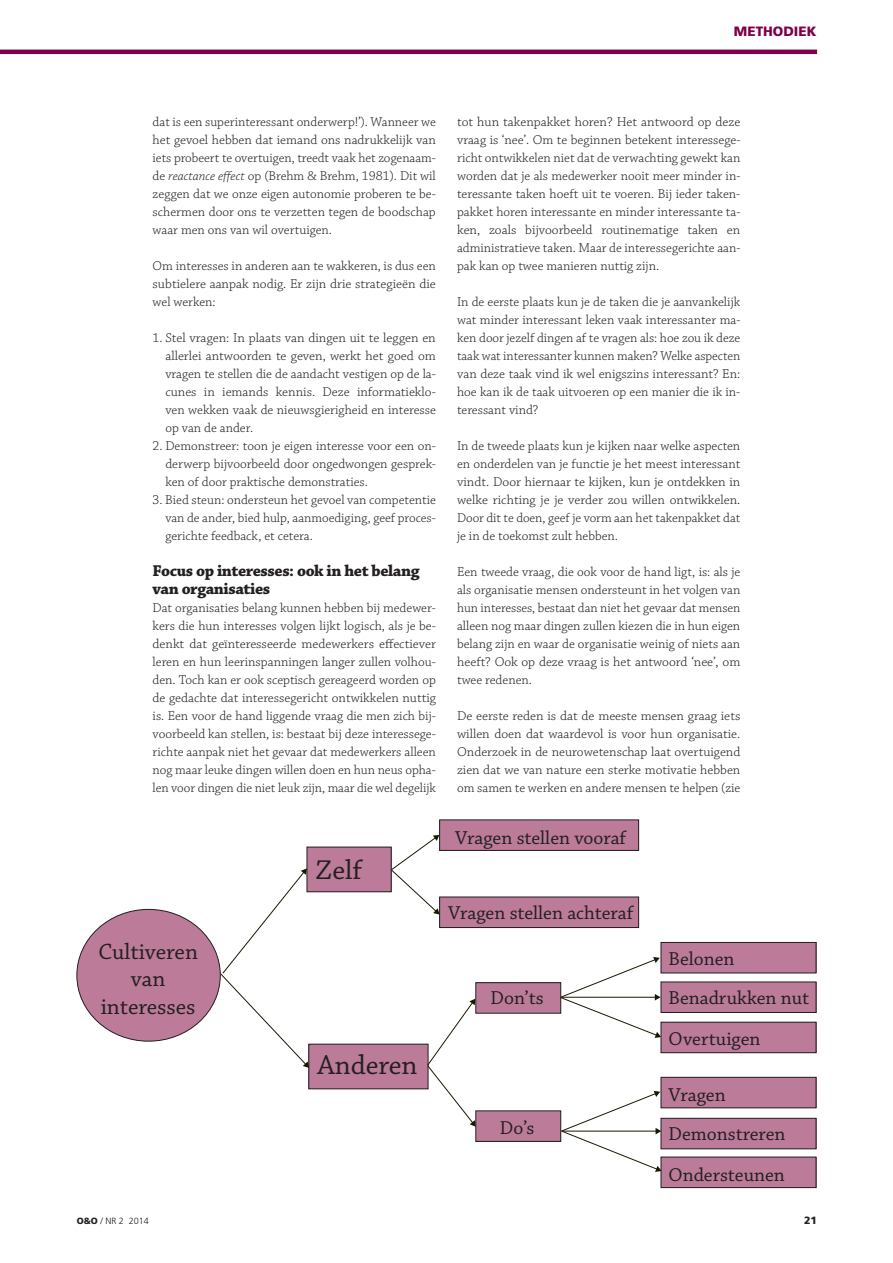
<style>
.page{position:relative;width:893px;height:1263px;background:#fff}
.page>*{position:absolute;margin:0;border:0;box-sizing:border-box;transform-origin:0 0}
.t1{font:28.65px "Chaparral Pro";color:#231f20}
.t2{font:23.25px/27.9px "Chaparral Pro";color:#231f20;text-align:center}
.t3{font:19.65px/39.2px "Chaparral Pro";color:#231f20}
.t4{font:700 16.5px/18px "Chaparral Pro";letter-spacing:-.025em;color:#231f20}
.t5{font:300 13.5px/18px "Chaparral Pro";color:#231f20;text-align:justify}
.t6{font:900 13.5px "Frutiger LT Std";color:#7d0049}
.t7{font:900 10.5px "Frutiger LT Std";color:#231f20}
.t8{font:300 9px "Frutiger LT Std";color:#231f20}
.s1{font-style:italic}
.s2{font-weight:900}
</style>
<div class="page">
<hr style="left:0;top:50px;width:817px;height:4px;background:#7d0049">
<div style="left:77px;top:909px;width:143px;height:132px;background:#bb7b99;border-radius:50%"></div>
<div style="left:307px;top:847px;width:84px;height:45px;background:#bb7b99"></div>
<div style="left:307px;top:847px;width:85px;height:45px;border:1px solid #231f20"></div>
<div style="left:309px;top:1044px;width:119px;height:45px;background:#bb7b99"></div>
<div style="left:308px;top:1044px;width:120px;height:45px;border:1px solid #231f20"></div>
<div style="left:440px;top:820px;width:199px;height:30px;background:#bb7b99"></div>
<div style="left:439px;top:819px;width:200px;height:32px;border:1px solid #231f20"></div>
<div style="left:440px;top:897px;width:199px;height:31px;background:#bb7b99"></div>
<div style="left:439px;top:896px;width:200px;height:32px;border:1px solid #231f20"></div>
<div style="left:476px;top:983px;width:85px;height:30px;background:#bb7b99"></div>
<div style="left:475px;top:982px;width:86px;height:32px;border:1px solid #231f20"></div>
<div style="left:476px;top:1111px;width:85px;height:30px;background:#bb7b99"></div>
<div style="left:475px;top:1111px;width:86px;height:31px;border:1px solid #231f20"></div>
<div style="left:661px;top:942px;width:155px;height:31px;background:#bb7b99"></div>
<div style="left:660px;top:942px;width:156px;height:31px;border:1px solid #231f20"></div>
<div style="left:661px;top:982px;width:155px;height:30px;background:#bb7b99"></div>
<div style="left:660px;top:982px;width:156px;height:31px;border:1px solid #231f20"></div>
<div style="left:661px;top:1022px;width:155px;height:31px;background:#bb7b99"></div>
<div style="left:660px;top:1022px;width:156px;height:31px;border:1px solid #231f20"></div>
<div style="left:661px;top:1077px;width:155px;height:31px;background:#bb7b99"></div>
<div style="left:660px;top:1077px;width:156px;height:31px;border:1px solid #231f20"></div>
<div style="left:661px;top:1118px;width:155px;height:31px;background:#bb7b99"></div>
<div style="left:660px;top:1118px;width:156px;height:31px;border:1px solid #231f20"></div>
<div style="left:661px;top:1157px;width:155px;height:31px;background:#bb7b99"></div>
<div style="left:660px;top:1157px;width:156px;height:31px;border:1px solid #231f20"></div>
<svg style="left:390px;top:835px;width:50px;height:80px"></svg>
<svg style="left:426px;top:999px;width:50px;height:128px"></svg>
<svg style="left:560px;top:957px;width:101px;height:81px"></svg>
<svg style="left:560px;top:1091px;width:101px;height:81px"></svg>
<svg style="left:219px;top:868px;width:90px;height:200px"></svg>
<p class="t6" style="left:734px;top:26px;width:84px">METHODIEK</p>
<p class="t5" style="left:153px;top:114px;width:285px">dat is een superinteressant onderwerp!’). Wanneer we het gevoel hebben dat iemand ons nadrukkelijk van iets probeert te overtuigen, treedt vaak het zogenaam&shy;de <span class="s1">reactance effect</span> op (Brehm &amp; Brehm, 1981). Dit wil zeggen dat we onze eigen autonomie proberen te be&shy;schermen door ons te verzetten tegen de boodschap waar men ons van wil overtuigen.</p>
<p class="t5" style="left:153px;top:258px;width:285px">Om interesses in anderen aan te wakkeren, is dus een subtielere aanpak nodig. Er zijn drie strategieën die wel werken:</p>
<p class="t5" style="left:165px;top:330px;width:272px;text-indent:-13px">1. Stel vragen: In plaats van dingen uit te leggen en allerlei antwoorden te geven, werkt het goed om vragen te stellen die de aandacht vestigen op de la&shy;cunes in iemands kennis. Deze informatieklo&shy;ven wekken vaak de nieuwsgierigheid en interesse op van de ander.</p>
<p class="t5" style="left:165px;top:438px;width:272px;text-indent:-13px">2. Demonstreer: toon je eigen interesse voor een on&shy;derwerp bijvoorbeeld door ongedwongen gesprek&shy;ken of door praktische demonstraties.</p>
<p class="t5" style="left:165px;top:492px;width:272px;text-indent:-13px">3. Bied steun: ondersteun het gevoel van competentie van de ander, bied hulp, aanmoediging, geef proces&shy;gerichte feedback, et cetera.</p>
<p class="t4" style="left:153px;top:563px;width:268px">Focus op interesses: ook in het belang van organisaties</p>
<p class="t5" style="left:153px;top:600px;width:285px">Dat organisaties belang kunnen hebben bij medewer&shy;kers die hun interesses volgen lijkt logisch, als je be&shy;denkt dat geïnteresseerde medewerkers effectiever leren en hun leerinspanningen langer zullen volhou&shy;den. Toch kan er ook sceptisch gereageerd worden op de gedachte dat interessegericht ontwikkelen nuttig is. Een voor de hand liggende vraag die men zich bij&shy;voorbeeld kan stellen, is: bestaat bij deze interessege&shy;richte aanpak niet het gevaar dat medewerkers alleen nog maar leuke dingen willen doen en hun neus opha&shy;len voor dingen die niet leuk zijn, maar die wel degelijk</p>
<p class="t5" style="left:457px;top:114px;width:285px">tot hun takenpakket horen? Het antwoord op deze vraag is ‘nee’. Om te beginnen betekent interessege&shy;richt ontwikkelen niet dat de verwachting gewekt kan worden dat je als medewerker nooit meer minder in&shy;teressante taken hoeft uit te voeren. Bij ieder taken&shy;pakket horen interessante en minder interessante ta&shy;ken, zoals bijvoorbeeld routinematige taken en administratieve taken. Maar de interessegerichte aan&shy;pak kan op twee manieren nuttig zijn.</p>
<p class="t5" style="left:457px;top:294px;width:285px">In de eerste plaats kun je de taken die je aanvankelijk wat minder interessant leken vaak interessanter ma&shy;ken door jezelf dingen af te vragen als: hoe zou ik deze taak wat interessanter kunnen maken? Welke aspecten van deze taak vind ik wel enigszins interessant? En: hoe kan ik de taak uitvoeren op een manier die ik in&shy;teressant vind?</p>
<p class="t5" style="left:457px;top:438px;width:285px">In de tweede plaats kun je kijken naar welke aspecten en onderdelen van je functie je het meest interessant vindt. Door hiernaar te kijken, kun je ontdekken in welke richting je je verder zou willen ontwikkelen.<br>Door dit te doen, geef je vorm aan het takenpakket dat je in de toekomst zult hebben.</p>
<p class="t5" style="left:457px;top:564px;width:285px">Een tweede vraag, die ook voor de hand ligt, is: als je als organisatie mensen ondersteunt in het volgen van hun interesses, bestaat dan niet het gevaar dat mensen alleen nog maar dingen zullen kiezen die in hun eigen belang zijn en waar de organisatie weinig of niets aan heeft? Ook op deze vraag is het antwoord ‘nee’, om twee redenen.</p>
<p class="t5" style="left:457px;top:708px;width:285px">De eerste reden is dat de meeste mensen graag iets willen doen dat waardevol is voor hun organisatie.<br>Onderzoek in de neurowetenschap laat overtuigend zien dat we van nature een sterke motivatie hebben om samen te werken en andere mensen te helpen (zie</p>
<h2 class="t2" style="left:98px;top:939px;width:101px">Cultiveren van interesses</h2>
<h1 class="t1" style="left:315px;top:859px;width:48px">Zelf</h1>
<h1 class="t1" style="left:317px;top:1053px;width:102px">Anderen</h1>
<h3 class="t3" style="left:455px;top:820px;width:172px">Vragen stellen vooraf</h3>
<h3 class="t3" style="left:448px;top:895px;width:186px">Vragen stellen achteraf</h3>
<h3 class="t3" style="left:490px;top:979px;width:55px">Don’ts</h3>
<h3 class="t3" style="left:500px;top:1110px;width:36px">Do’s</h3>
<h3 class="t3" style="left:668px;top:940px;width:142px">Belonen<br>Benadrukken nut</h3>
<h3 class="t3" style="left:668px;top:1020px;width:93px">Overtuigen</h3>
<h3 class="t3" style="left:668px;top:1078px;width:118px;line-height:38.1px">Vragen<br>Demonstreren</h3>
<h3 class="t3" style="left:668px;top:1156px;width:118px">Ondersteunen</h3>
<p class="t8" style="left:77px;top:1217px;width:74px"><span class="s2">O&amp;O</span> / NR 2 2014</p>
<p class="t7" style="left:804px;top:1216px;width:14px">21</p>
</div>
